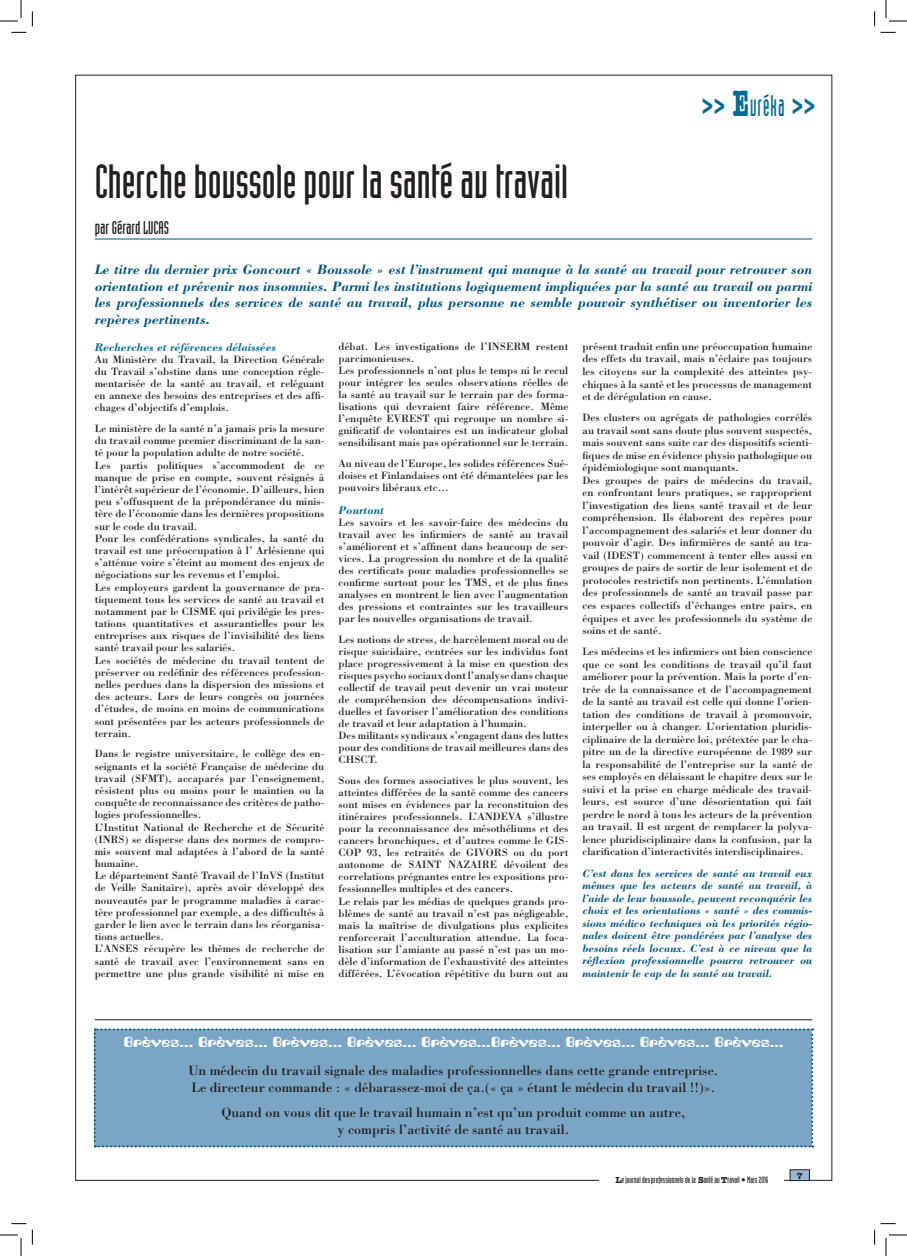
<style>
.page{position:relative;width:907px;height:1256px;background:#fff}
.page>*{position:absolute;margin:0;border:0;box-sizing:border-box;transform-origin:0 0}
.t1{font:47px "Industria Solid";color:#231f20}
.t2{font:29px "Industria Solid";letter-spacing:.05em;color:#006b95;scale:.75 1}
.t3{font:18px "Industria Solid";color:#231f20}
.t4{font:italic 700 14px/16.8px "Bodoni";color:#005480;text-align:justify}
.t5{font:14px/16.8px "Bodoni";color:#231f20}
.t6{font:14px "Amelia BT";color:#fff;scale:1.5 1}
.t7{font:italic 700 11.5px "Bodoni";color:#006b95}
.t8{font:11px/12.2px "Bodoni";color:#231f20}
.t9{font:italic 700 11px/12.5px "Bodoni";color:#005480;text-align:justify}
.t10{font:9px "Industria Solid";color:#231f20}
.t11{font:700 9px "American Typewriter";color:#231f20}
.s1{font-family:"American Typewriter";font-weight:700}
.s2{font-family:"American Typewriter";font-weight:700;font-size:37.7px}
</style>
<div class="page">
<div style="left:790px;top:1169px;width:19px;height:11px;background:#96b8d1"></div>
<div style="left:789px;top:1169px;width:20px;height:11px;border:1px solid #231f20"></div>
<hr style="left:95px;top:238px;width:717px;height:1px;background:#005480">
<hr style="left:95px;top:1019px;width:717px;height:1px;background:#231f20">
<div style="left:94px;top:1028px;width:719px;height:119px;background:#7aa5c4"></div>
<svg style="left:11px;top:32px;width:15px;height:1px"></svg>
<svg style="left:880px;top:32px;width:15px;height:1px"></svg>
<svg style="left:11px;top:1223px;width:15px;height:1px"></svg>
<svg style="left:32px;top:11px;width:1px;height:15px"></svg>
<svg style="left:32px;top:1229px;width:1px;height:15px"></svg>
<svg style="left:874px;top:11px;width:1px;height:15px"></svg>
<svg style="left:0;top:0;width:22px;height:22px"></svg>
<svg style="left:0;top:1234px;width:22px;height:21px"></svg>
<svg style="left:885px;top:0;width:22px;height:22px"></svg>
<svg style="left:874px;top:1223px;width:33px;height:32px"></svg>
<h2 class="t2" style="left:702px;top:90px;width:152px"><span class="s1">&gt;&gt;</span> <span class="s2">E</span>uréka <span class="s1">&gt;&gt;</span></h2>
<h1 class="t1" style="left:95px;top:156px;width:475px">Cherche boussole pour la santé au travail</h1>
<h3 class="t3" style="left:95px;top:218px;width:76px">par Gérard LUCAS</h3>
<p class="t4" style="left:95px;top:260px;width:719px">Le titre du dernier prix Goncourt « Boussole » est l’instrument qui manque à la santé au travail pour retrouver son orientation et prévenir nos insomnies. Parmi les institutions logiquement impliquées par la santé au travail ou parmi les professionnels des services de santé au travail, plus personne ne semble pouvoir synthétiser ou inventorier les repères pertinents.</p>
<p class="t7" style="left:95px;top:339px;width:183px">Recherches et références délaissées</p>
<p class="t8" style="left:95px;top:352px;width:231px;text-align:justify">Au Ministère du Travail, la Direction Générale du Travail s’obstine dans une conception régle&shy;mentarisée de la santé au travail, et reléguant en annexe des besoins des entreprises et des affi&shy;chages d’objectifs d’emplois.</p>
<p class="t8" style="left:95px;top:422px;width:231px">Le ministère de la santé n’a jamais pris la mesure du travail comme premier discriminant de la san&shy;té pour la population adulte de notre société.<br>Les partis politiques s’accommodent de ce manque de prise en compte, souvent résignés à l’intérêt supérieur de l’économie. D’ailleurs, bien peu s’offusquent de la prépondérance du minis&shy;tère de l’économie dans les dernières propositions sur le code du travail.<br>Pour les confédérations syndicales, la santé du travail est une préoccupation à l’ Arlésienne qui s’atténue voire s’éteint au moment des enjeux de négociations sur les revenus et l’emploi.<br>Les employeurs gardent la gouvernance de pra&shy;tiquement tous les services de santé au travail et notamment par le CISME qui privilégie les pres&shy;tations quantitatives et assurantielles pour les entreprises aux risques de l’invisibilité des liens santé travail pour les salariés.<br>Les sociétés de médecine du travail tentent de préserver ou redéfinir des références profession&shy;nelles perdues dans la dispersion des missions et des acteurs. Lors de leurs congrès ou journées d’études, de moins en moins de communications sont présentées par les acteurs professionnels de terrain.</p>
<p class="t8" style="left:95px;top:747px;width:231px">Dans le registre universitaire, le collège des en&shy;seignants et la société Française de médecine du travail (SFMT), accaparés par l’enseignement, résistent plus ou moins pour le maintien ou la conquête de reconnaissance des critères de patho&shy;logies professionnelles.<br>L’Institut National de Recherche et de Sécurité (INRS) se disperse dans des normes de compro&shy;mis souvent mal adaptées à l’abord de la santé humaine.<br>Le département Santé Travail de l’InVS (Institut de Veille Sanitaire), après avoir développé des nouveautés par le programme maladies à carac&shy;tère professionnel par exemple, a des difficultés à garder le lien avec le terrain dans les réorganisa&shy;tions actuelles.<br>L’ANSES récupère les thèmes de recherche de santé de travail avec l’environnement sans en permettre une plus grande visibilité ni mise en</p>
<p class="t8" style="left:338px;top:340px;width:231px">débat. Les investigations de l’INSERM restent parcimonieuses.<br>Les professionnels n’ont plus le temps ni le recul pour intégrer les seules observations réelles de la santé au travail sur le terrain par des forma&shy;lisations qui devraient faire référence. Même l’enquête EVREST qui regroupe un nombre si&shy;gnificatif de volontaires est un indicateur global sensibilisant mais pas opérationnel sur le terrain.</p>
<p class="t8" style="left:338px;top:457px;width:231px;text-align:justify">Au niveau de l’Europe, les solides références Sué&shy;doises et Finlandaises ont été démantelées par les pouvoirs libéraux etc…</p>
<p class="t7" style="left:338px;top:502px;width:47px">Pourtant</p>
<p class="t8" style="left:338px;top:515px;width:231px;text-align:justify">Les savoirs et les savoir-faire des médecins du travail avec les infirmiers de santé au travail s’améliorent et s’affinent dans beaucoup de ser&shy;vices. La progression du nombre et de la qualité des certificats pour maladies professionnelles se confirme surtout pour les TMS, et de plus fines analyses en montrent le lien avec l’augmentation des pressions et contraintes sur les travailleurs par les nouvelles organisations de travail.</p>
<p class="t8" style="left:338px;top:632px;width:231px">Les notions de stress, de harcèlement moral ou de risque suicidaire, centrées sur les individus font place progressivement à la mise en question des risques psycho sociaux dont l’analyse dans chaque collectif de travail peut devenir un vrai moteur de compréhension des décompensations indivi&shy;duelles et favoriser l’amélioration des conditions de travail et leur adaptation à l’humain.<br>Des militants syndicaux s’engagent dans des luttes pour des conditions de travail meilleures dans des CHSCT.</p>
<p class="t8" style="left:338px;top:773px;width:231px">Sous des formes associatives le plus souvent, les atteintes différées de la santé comme des cancers sont mises en évidences par la reconstituion des itinéraires professionnels. L’ANDEVA s’illustre pour la reconnaissance des mésothéliums et des cancers bronchiques, et d’autres comme le GIS-COP 93, les retraités de GIVORS ou du port autonome de SAINT NAZAIRE dévoilent des correlations prégnantes entre les expositions pro&shy;fessionnelles multiples et des cancers.<br>Le relais par les médias de quelques grands pro&shy;blèmes de santé au travail n’est pas négligeable, mais la maîtrise de divulgations plus explicites renforcerait l’acculturation attendue. La foca&shy;lisation sur l’amiante au passé n’est pas un mo&shy;dèle d’information de l’exhaustivité des atteintes différées. L’évocation répétitive du burn out au</p>
<p class="t8" style="left:582px;top:340px;width:231px;line-height:12.5px;text-align:justify">présent traduit enfin une préoccupation humaine des effets du travail, mais n’éclaire pas toujours les citoyens sur la complexité des atteintes psy&shy;chiques à la santé et les processus de management et de dérégulation en cause.</p>
<p class="t8" style="left:582px;top:411px;width:231px;line-height:12.5px">Des clusters ou agrégats de pathologies corrélés au travail sont sans doute plus souvent suspectés, mais souvent sans suite car des dispositifs scienti&shy;fiques de mise en évidence physio pathologique ou épidémiologique sont manquants.<br>Des groupes de pairs de médecins du travail, en confrontant leurs pratiques, se rapproprient l’investigation des liens santé travail et de leur compréhension. Ils élaborent des repères pour l’accompagnement des salariés et leur donner du pouvoir d’agir. Des infirmières de santé au tra&shy;vail (IDEST) commencent à tenter elles aussi en groupes de pairs de sortir de leur isolement et de protocoles restrictifs non pertinents. L’émulation des professionnels de santé au travail passe par ces espaces collectifs d’échanges entre pairs, en équipes et avec les professionnels du système de soins et de santé.</p>
<p class="t8" style="left:582px;top:645px;width:231px;line-height:12.5px;text-align:justify">Les médecins et les infirmiers ont bien conscience que ce sont les conditions de travail qu’il faut améliorer pour la prévention. Mais la porte d’en&shy;trée de la connaissance et de l’accompagnement de la santé au travail est celle qui donne l’orien&shy;tation des conditions de travail à promouvoir, interpeller ou à changer. L’orientation pluridis&shy;ciplinaire de la dernière loi, prétextée par le cha&shy;pitre un de la directive européenne de 1989 sur la responsabilité de l’entreprise sur la santé de ses employés en délaissant le chapitre deux sur le suivi et la prise en charge médicale des travail&shy;leurs, est source d’une désorientation qui fait perdre le nord à tous les acteurs de la prévention au travail. Il est urgent de remplacer la polyva&shy;lence pluridisciplinaire dans la confusion, par la clarification d’interactivités interdisciplinaires.</p>
<p class="t9" style="left:582px;top:866px;width:231px">C’est dans les services de santé au travail eux mêmes que les acteurs de santé au travail, à l’aide de leur boussole, peuvent reconquérir les choix et les orientations « santé » des commis&shy;sions médico techniques où les priorités régio&shy;nales doivent être pondérées par l’analyse des besoins réels locaux. C’est à ce niveau que la réflexion professionnelle pourra retrouver ou maintenir le cap de la santé au travail.</p>
<p class="t6" style="left:124px;top:1033px;width:441px">Brèves... Brèves... Brèves... Brèves... Brèves...Brèves... Brèves... Brèves... Brèves...</p>
<p class="t5" style="left:188px;top:1061px;width:532px">Un médecin du travail signale des maladies professionnelles dans cette grande entreprise.<br>Le directeur commande : « débarassez-moi de ça.(« ça » étant le médecin du travail !!)».</p>
<p class="t5" style="left:221px;top:1103px;width:466px;text-align:center">Quand on vous dit que le travail humain n’est qu’un produit comme un autre, y compris l’activité de santé au travail.</p>
<p class="t10" style="left:615px;top:1174px;width:155px"><span class="s1">L</span>e journal des professionnels de la <span class="s1">S</span>anté au <span class="s1">T</span>ravail • Mars 2016</p>
<p class="t11" style="left:796px;top:1167px;width:7px">7</p>
</div>
